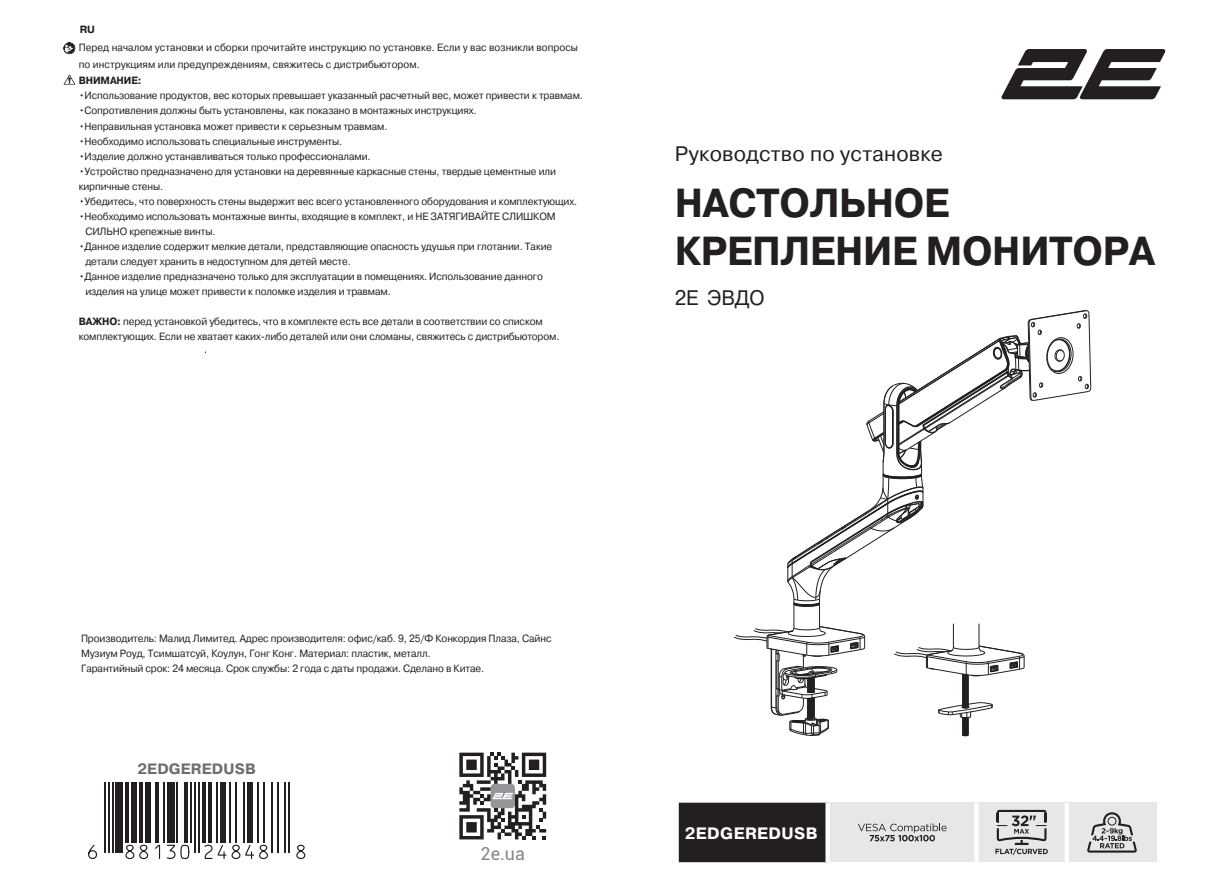
<style>
.page{position:relative;width:1212px;height:893px;background:#fff}
.page>*{position:absolute;margin:0;border:0;box-sizing:border-box;transform-origin:0 0}
.t1{font:700 40.5px/48.6px "Pragmatica";letter-spacing:-.01em;color:#231f20;scale:.95 1}
.t2{font:21px "Pragmatica";letter-spacing:.01em;color:#231f20}
.t3{font:21px "Pragmatica";letter-spacing:.01em;color:#231f20;scale:.95 1}
.t4{font:17.85px "Roboto";color:#85878a}
.t5{font:700 16.5px "Pragmatica";letter-spacing:.025em;color:#fff}
.t6{font:700 15px "Pragmatica";letter-spacing:.01em;color:#6c6d70}
.t7{font:10.5px/15px "Pragmatica";letter-spacing:-.01em;color:#231f20;scale:.95 1}
.s1{font-weight:700}
</style>
<div class="page">
<svg style="left:1001px;top:49px;width:165px;height:50px"></svg>
<div style="left:828px;top:803px;width:329px;height:59px;background:#e6e7e9"></div>
<div style="left:679px;top:803px;width:146px;height:59px;background:#231f20"></div>
<div style="left:825px;top:803px;width:5px;height:59px;background:#fff"></div>
<hr style="left:974px;top:803px;width:4px;height:59px;background:#fff">
<hr style="left:1065px;top:803px;width:4px;height:59px;background:#fff">
<svg style="left:1087px;top:812px;width:50px;height:41px"></svg>
<svg style="left:858px;top:823px;width:88px;height:18px"></svg>
<svg style="left:995px;top:810px;width:53px;height:45px"></svg>
<svg style="left:734px;top:310px;width:358px;height:427px"></svg>
<svg style="left:63px;top:42px;width:12px;height:12px"></svg>
<svg style="left:63px;top:74px;width:12px;height:11px"></svg>
<svg style="left:459px;top:752px;width:88px;height:88px"></svg>
<svg style="left:459px;top:753px;width:87px;height:86px"></svg>
<hr style="left:104px;top:782px;width:2px;height:70px;background:#231f20">
<hr style="left:108px;top:782px;width:2px;height:70px;background:#231f20">
<hr style="left:112px;top:782px;width:2px;height:70px;background:#231f20">
<div style="left:116px;top:782px;width:7px;height:70px;background:#231f20"></div>
<hr style="left:125px;top:782px;width:4px;height:60px;background:#231f20">
<div style="left:131px;top:782px;width:6px;height:60px;background:#231f20"></div>
<hr style="left:139px;top:782px;width:4px;height:60px;background:#231f20">
<div style="left:145px;top:782px;width:6px;height:60px;background:#231f20"></div>
<hr style="left:155px;top:782px;width:4px;height:60px;background:#231f20">
<hr style="left:163px;top:782px;width:2px;height:60px;background:#231f20">
<div style="left:167px;top:782px;width:7px;height:60px;background:#231f20"></div>
<hr style="left:176px;top:782px;width:2px;height:60px;background:#231f20">
<hr style="left:184px;top:782px;width:4px;height:60px;background:#231f20">
<hr style="left:190px;top:782px;width:2px;height:60px;background:#231f20">
<hr style="left:194px;top:782px;width:2px;height:70px;background:#231f20">
<hr style="left:198px;top:782px;width:2px;height:70px;background:#231f20">
<hr style="left:202px;top:782px;width:4px;height:60px;background:#231f20">
<hr style="left:208px;top:782px;width:4px;height:60px;background:#231f20">
<hr style="left:216px;top:782px;width:2px;height:60px;background:#231f20">
<div style="left:220px;top:782px;width:6px;height:60px;background:#231f20"></div>
<hr style="left:229px;top:782px;width:2px;height:60px;background:#231f20">
<hr style="left:235px;top:782px;width:2px;height:60px;background:#231f20">
<hr style="left:243px;top:782px;width:2px;height:60px;background:#231f20">
<div style="left:247px;top:782px;width:6px;height:60px;background:#231f20"></div>
<hr style="left:257px;top:782px;width:2px;height:60px;background:#231f20">
<hr style="left:263px;top:782px;width:2px;height:60px;background:#231f20">
<hr style="left:271px;top:782px;width:2px;height:70px;background:#231f20">
<hr style="left:277px;top:782px;width:2px;height:70px;background:#231f20">
<hr style="left:284px;top:782px;width:2px;height:70px;background:#231f20">
<hr style="left:288px;top:782px;width:2px;height:70px;background:#231f20">
<svg style="left:88px;top:844px;width:9px;height:16px"></svg>
<svg style="left:125px;top:844px;width:65px;height:16px"></svg>
<svg style="left:204px;top:844px;width:64px;height:16px"></svg>
<svg style="left:296px;top:844px;width:10px;height:16px"></svg>
<p class="t7" style="left:79px;top:20px;width:527px;line-height:18.5px"><span class="s1">RU<br></span>Перед началом установки и сборки прочитайте инструкцию по установке. Если у вас возникли вопросы</p>
<p class="t7" style="left:79px;top:56px;width:361px;line-height:16.5px">по инструкциям или предупреждениям, свяжитесь с дистрибьютором.<br><span class="s1">ВНИМАНИЕ:</span></p>
<p class="t7" style="left:79px;top:89px;width:532px">•Использование продуктов, вес которых превышает указанный расчетный вес, может привести к травмам.</p>
<p class="t7" style="left:79px;top:104px;width:420px">•Сопротивления должны быть установлены, как показано в монтажных инструкциях.</p>
<p class="t7" style="left:79px;top:119px;width:326px">•Неправильная установка может привести к серьезным травмам.</p>
<p class="t7" style="left:79px;top:134px;width:279px">•Необходимо использовать специальные инструменты.</p>
<p class="t7" style="left:79px;top:149px;width:309px">•Изделие должно устанавливаться только профессионалами.</p>
<p class="t7" style="left:79px;top:164px;width:504px">•Устройство предназначено для установки на деревянные каркасные стены, твердые цементные или кирпичные стены.</p>
<p class="t7" style="left:79px;top:194px;width:526px">•Убедитесь, что поверхность стены выдержит вес всего установленного оборудования и комплектующих.</p>
<p class="t7" style="left:85px;top:209px;width:497px;text-indent:-7px">•Необходимо использовать монтажные винты, входящие в комплект, и НЕ ЗАТЯГИВАЙТЕ СЛИШКОМ<br>СИЛЬНО крепежные винты.</p>
<p class="t7" style="left:85px;top:239px;width:493px;text-indent:-7px">•Данное изделие содержит мелкие детали, представляющие опасность удушья при глотании. Такие детали следует хранить в недоступном для детей месте.</p>
<p class="t7" style="left:85px;top:269px;width:483px;text-indent:-7px">•Данное изделие предназначено только для эксплуатации в помещениях. Использование данного изделия на улице может привести к поломке изделия и травмам.</p>
<p class="t7" style="left:79px;top:314px;width:508px"><span class="s1">ВАЖНО:</span> перед установкой убедитесь, что в комплекте есть все детали в соответствии со списком комплектующих. Если не хватает каких-либо деталей или они сломаны, свяжитесь с дистрибьютором.</p>
<p class="t2" style="left:675px;top:140px;width:269px">Руководство по установке</p>
<p class="t1" style="left:675px;top:179px;width:507px">НАСТОЛЬНОЕ<br>КРЕПЛЕНИЕ МОНИТОРА</p>
<p class="t3" style="left:675px;top:285px;width:96px">2E ЭВДО</p>
<p class="t7" style="left:81px;top:631px;width:497px">Производитель: Малид Лимитед. Адрес производителя: офис/каб. 9, 25/Ф Конкордия Плаза, Сайнс<br>Музиум Роуд, Тсимшатсуй, Коулун, Гонг Конг. Материал: пластик, металл.<br>Гарантийный срок: 24 месяца. Срок службы: 2 года с даты продажи. Сделано в Китае.</p>
<p class="t6" style="left:137px;top:759px;width:120px">2EDGEREDUSB</p>
<p class="t4" style="left:481px;top:841px;width:46px">2e.ua</p>
<p class="t5" style="left:685px;top:822px;width:134px">2EDGEREDUSB</p>
</div>
